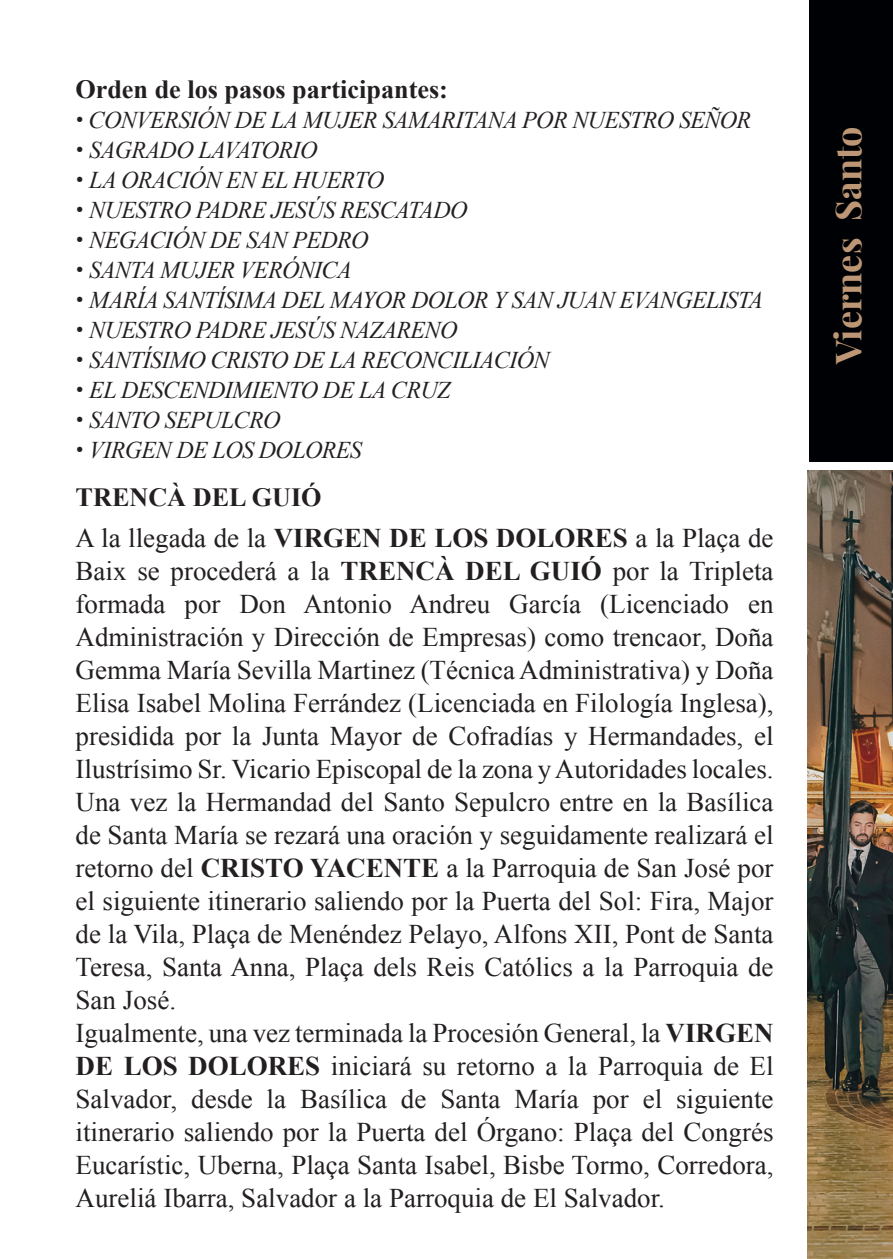
<style>
.page{position:relative;width:893px;height:1259px;background:#fff}
.page>*{position:absolute;margin:0;border:0;box-sizing:border-box;transform-origin:0 0}
.t1{font:700 36px "Playfair Display";color:#bd9775}
.t2{font:27px/33px "Times New Roman";color:#231f20}
.t3{font:700 26.1px "Times New Roman";color:#231f20}
.t4{font:italic 24px "Times New Roman";letter-spacing:-.025em;color:#231f20}
.s1{font-family:"Helvetica Neue";font-style:normal}
.s2{font-weight:700}
</style>
<div class="page">
<img style="left:808px;top:470px;width:85px;height:789px">
<div style="left:809px;top:0;width:84px;height:462px;background:#000104"></div>
<p class="t3" style="left:75px;top:71px;width:374px">Orden de los pasos participantes:</p>
<p class="t4" style="left:75px;top:103px;width:677px"><span class="s1">•</span> CONVERSIÓN DE LA MUJER SAMARITANA POR NUESTRO SEÑOR</p>
<p class="t4" style="left:75px;top:133px;width:243px"><span class="s1">•</span> SAGRADO LAVATORIO</p>
<p class="t4" style="left:75px;top:163px;width:310px"><span class="s1">•</span> LA ORACIÓN EN EL HUERTO</p>
<p class="t4" style="left:75px;top:193px;width:393px"><span class="s1">•</span> NUESTRO PADRE JESÚS RESCATADO</p>
<p class="t4" style="left:75px;top:223px;width:295px"><span class="s1">•</span> NEGACIÓN DE SAN PEDRO</p>
<p class="t4" style="left:75px;top:253px;width:278px"><span class="s1">•</span> SANTA MUJER VERÓNICA</p>
<p class="t4" style="left:75px;top:283px;width:689px"><span class="s1">•</span> MARÍA SANTÍSIMA DEL MAYOR DOLOR Y SAN JUAN EVANGELISTA</p>
<p class="t4" style="left:75px;top:313px;width:383px"><span class="s1">•</span> NUESTRO PADRE JESÚS NAZARENO</p>
<p class="t4" style="left:75px;top:343px;width:476px"><span class="s1">•</span> SANTÍSIMO CRISTO DE LA RECONCILIACIÓN</p>
<p class="t4" style="left:75px;top:373px;width:377px"><span class="s1">•</span> EL DESCENDIMIENTO DE LA CRUZ</p>
<p class="t4" style="left:75px;top:403px;width:206px"><span class="s1">•</span> SANTO SEPULCRO</p>
<p class="t4" style="left:75px;top:433px;width:288px"><span class="s1">•</span> VIRGEN DE LOS DOLORES</p>
<p class="t3" style="left:76px;top:479px;width:247px">TRENCÀ DEL GUIÓ</p>
<p class="t2" style="left:76px;top:521px;width:699px">A la llegada de la <span class="s2">VIRGEN DE LOS DOLORES</span> a la Plaça de Baix se procederá a la <span class="s2">TRENCÀ DEL GUIÓ</span> por la Tripleta formada por Don Antonio Andreu García (Licenciado en Administración y Dirección de Empresas) como trencaor, Doña Gemma María Sevilla Martinez (Técnica Administrativa) y Doña Elisa Isabel Molina Ferrández (Licenciada en Filología Inglesa), presidida por la Junta Mayor de Cofradías y Hermandades, el Ilustrísimo Sr. Vicario Episcopal de la zona y Autoridades locales.<br>Una vez la Hermandad del Santo Sepulcro entre en la Basílica de Santa María se rezará una oración y seguidamente realizará el retorno del <span class="s2">CRISTO YACENTE</span> a la Parroquia de San José por el siguiente itinerario saliendo por la Puerta del Sol: Fira, Major de la Vila, Plaça de Menéndez Pelayo, Alfons XII, Pont de Santa Teresa, Santa Anna, Plaça dels Reis Católics a la Parroquia de San José.<br>Igualmente, una vez terminada la Procesión General, la <span class="s2">VIRGEN DE LOS DOLORES</span> iniciará su retorno a la Parroquia de El Salvador, desde la Basílica de Santa María por el siguiente itinerario saliendo por la Puerta del Órgano: Plaça del Congrés Eucarístic, Uberna, Plaça Santa Isabel, Bisbe Tormo, Corredora, Aureliá Ibarra, Salvador a la Parroquia de El Salvador.</p>
<h1 class="t1" style="left:820px;top:364px;width:239px;rotate:-90deg">Viernes Santo</h1>
</div>
